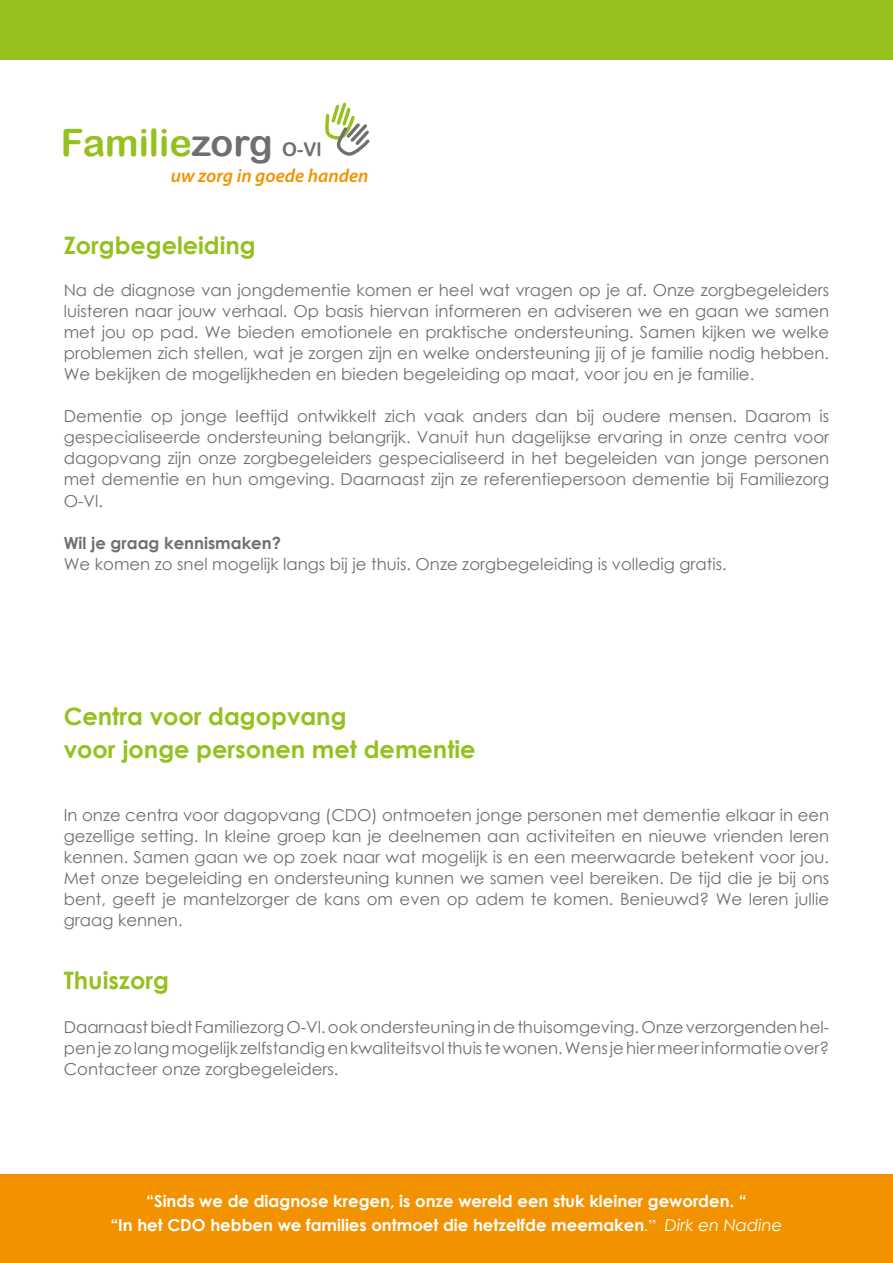
<style>
.page{position:relative;width:893px;height:1263px;background:#fff}
.page>*{position:absolute;margin:0;border:0;box-sizing:border-box;transform-origin:0 0}
.t1{font:37.8px "Arial Rounded MT Bold";color:#95c11f}
.t2{font:700 24px/33px "Century Gothic";color:#95c11f}
.t3{font:italic 600 18.9px "Myriad Pro";color:#f39200}
.t4{font:16.5px/21px "Century Gothic";color:#706f6f;text-align:justify}
.t5{font:700 16.5px/24px "Century Gothic";color:#fff;text-align:center}
.s1{color:#706f6f}
.s2{font-size:18.9px;color:#706f6f}
.s3{font-weight:700}
.s4{font-family:"Times New Roman";font-weight:400}
.s5{font-weight:400;font-style:italic}
</style>
<div class="page">
<svg style="left:325px;top:102px;width:45px;height:54px"></svg>
<div style="left:0;top:1174px;width:893px;height:89px;background:#f39200"></div>
<div style="left:0;top:0;width:893px;height:60px;background:#95c11f"></div>
<p class="t1" style="left:61px;top:120px;width:262px">Familie<span class="s1">zorg</span> <span class="s2">O-Vl</span></p>
<p class="t3" style="left:171px;top:163px;width:199px">uw zorg in goede handen</p>
<p class="t2" style="left:64px;top:228px;width:193px">Zorgbegeleiding</p>
<p class="t4" style="left:64px;top:280px;width:767px">Na de diagnose van jongdementie komen er heel wat vragen op je af. Onze zorgbegeleiders luisteren naar jouw verhaal. Op basis hiervan informeren en adviseren we en gaan we samen met jou op pad. We bieden emotionele en praktische ondersteuning. Samen kijken we welke problemen zich stellen, wat je zorgen zijn en welke ondersteuning jij of je familie nodig hebben.<br>We bekijken de mogelijkheden en bieden begeleiding op maat, voor jou en je familie.</p>
<p class="t4" style="left:64px;top:406px;width:767px">Dementie op jonge leeftijd ontwikkelt zich vaak anders dan bij oudere mensen. Daarom is gespecialiseerde ondersteuning belangrijk. Vanuit hun dagelijkse ervaring in onze centra voor dagopvang zijn onze zorgbegeleiders gespecialiseerd in het begeleiden van jonge personen met dementie en hun omgeving. Daarnaast zijn ze referentiepersoon dementie bij Familiezorg O-Vl.</p>
<p class="t4" style="left:64px;top:532px;width:664px"><span class="s3">Wil je graag kennismaken?<br></span>We komen zo snel mogelijk langs bij je thuis. Onze zorgbegeleiding is volledig gratis.</p>
<p class="t2" style="left:64px;top:699px;width:413px">Centra voor dagopvang<br>voor jonge personen met dementie</p>
<p class="t4" style="left:64px;top:805px;width:767px">In onze centra voor dagopvang (CDO) ontmoeten jonge personen met dementie elkaar in een gezellige setting. In kleine groep kan je deelnemen aan activiteiten en nieuwe vrienden leren kennen. Samen gaan we op zoek naar wat mogelijk is en een meerwaarde betekent voor jou.<br>Met onze begeleiding en ondersteuning kunnen we samen veel bereiken. De tijd die je bij ons bent, geeft je mantelzorger de kans om even op adem te komen. Benieuwd? We leren jullie graag kennen.</p>
<p class="t2" style="left:64px;top:963px;width:107px">Thuiszorg</p>
<p class="t4" style="left:64px;top:1016px;width:767px">Daarnaast biedt Familiezorg O-Vl. ook ondersteuning in de thuisomgeving. Onze verzorgenden hel&shy;pen je zo lang mogelijk zelfstandig en kwaliteitsvol thuis te wonen. Wens je hier meer informatie over?<br>Contacteer onze zorgbegeleiders.</p>
<p class="t5" style="left:110px;top:1188px;width:674px">“Sinds we de diagnose kregen, is onze wereld een stuk kleiner geworden. “<br>“In het CDO hebben we families ontmoet die hetzelfde meemaken<span class="s4">.”</span> <span class="s5">Dirk en Nadine</span></p>
</div>
